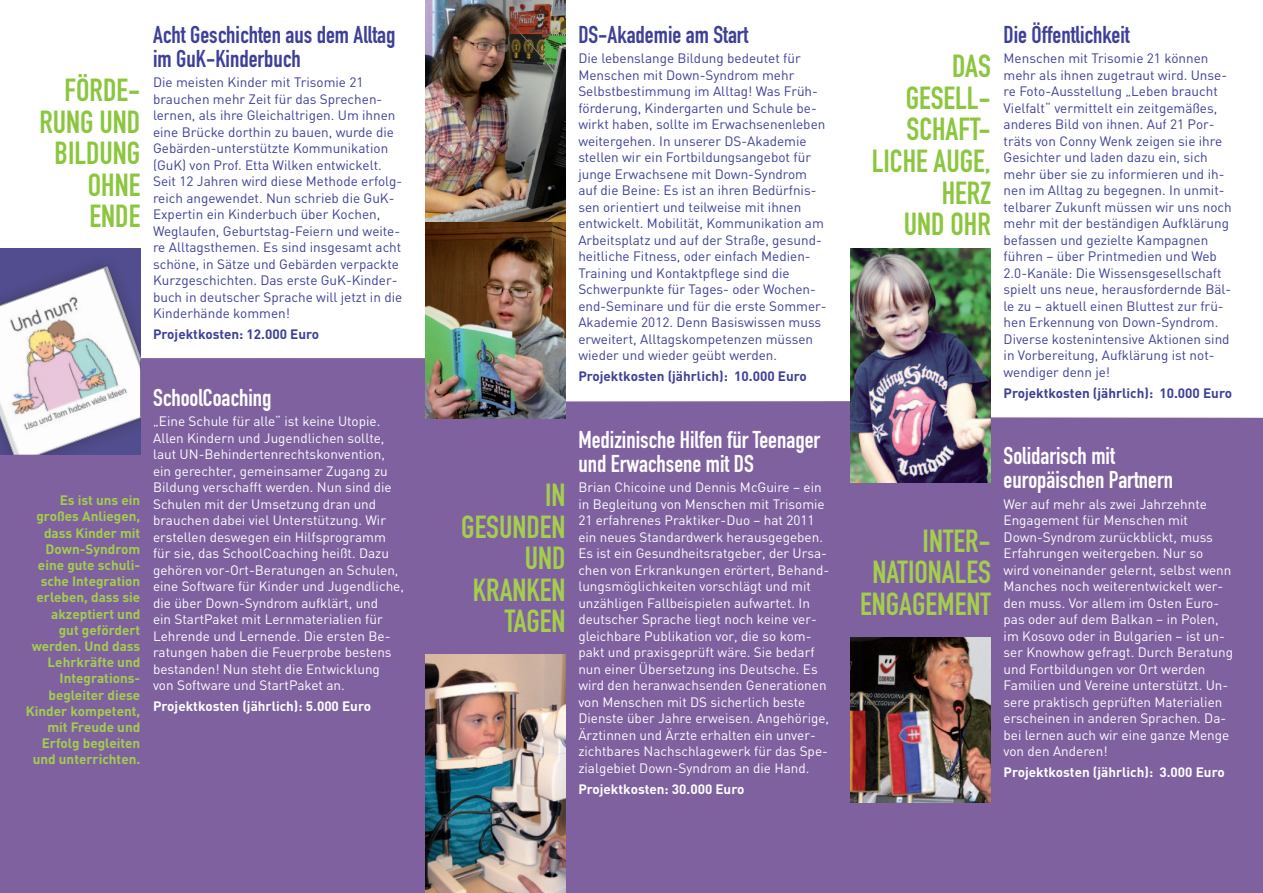
<style>
.page{position:relative;width:1263px;height:893px;background:#fff}
.page>*{position:absolute;margin:0;border:0;box-sizing:border-box;transform-origin:0 0}
.t1{font:31.5px/31.5px "DIN Engschrift";color:#8bc63e;text-align:right}
.t2{font:31.5px/31.5px "DIN Engschrift";color:#a4ce4c;text-align:right}
.t3{font:24px/24px "DIN Engschrift";color:#fff}
.t4{font:24px/24px "DIN Engschrift";color:#3e3f99}
.text_1{font:13.5px/16.5px "DIN";color:#3e3f99}
.text_1-2{font:13.5px/16.5px "DIN";color:#fff}
.t5{font:700 13.5px/16.2px "DIN";color:#a4ce4c;text-align:right}
.text_1-3{font:700 13.5px "DIN";color:#3e3f99}
.text_1-4{font:700 13.5px "DIN";color:#fff}
</style>
<div class="page">
<img style="left:425px;top:0;width:141px;height:222px">
<div style="left:0;top:357px;width:1263px;height:536px;background:#7f61a0"></div>
<img style="left:850px;top:638px;width:141px;height:164px">
<div style="left:0;top:248px;width:140px;height:207px;background:#514d8e"></div>
<svg style="left:0;top:266px;width:140px;height:189px"></svg>
<img style="left:425px;top:655px;width:141px;height:238px">
<img style="left:850px;top:248px;width:141px;height:235px">
<img style="left:425px;top:222px;width:141px;height:197px">
<p class="t1" style="left:39px;top:75px;width:102px">FÖRDE-<br>RUNG UND<br>BILDUNG<br>OHNE<br>ENDE</p>
<p class="t4" style="left:153px;top:22px;width:244px">Acht Geschichten aus dem Alltag im GuK-Kinderbuch</p>
<p class="text_1" style="left:153px;top:74px;width:251px">Die meisten Kinder mit Trisomie 21 brauchen mehr Zeit für das Sprechen&shy;lernen, als ihre Gleichaltrigen. Um ihnen eine Brücke dorthin zu bauen, wurde die Gebärden-unterstützte Kommunikation (GuK) von Prof. Etta Wilken entwickelt.<br>Seit 12 Jahren wird diese Methode erfolg&shy;reich angewendet. Nun schrieb die GuK-Expertin ein Kinderbuch über Kochen, Weglaufen, Geburtstag-Feiern und weite&shy;re Alltagsthemen. Es sind insgesamt acht schöne, in Sätze und Gebärden verpackte Kurzgeschichten. Das erste GuK-Kinder&shy;buch in deutscher Sprache will jetzt in die Kinderhände kommen!</p>
<p class="text_1-3" style="left:153px;top:325px;width:168px">Projektkosten: 12.000 Euro</p>
<p class="t5" style="left:26px;top:492px;width:116px">Es ist uns ein großes Anliegen, dass Kinder mit<br>Down-Syndrom eine gute schuli&shy;sche Integration erleben, dass sie akzeptiert und<br>gut gefördert werden. Und dass<br>Lehrkräfte und<br>Integrations&shy;begleiter diese<br>Kinder kompetent, mit Freude und<br>Erfolg begleiten und unterrichten.</p>
<p class="t3" style="left:153px;top:385px;width:120px">SchoolCoaching</p>
<p class="text_1-2" style="left:153px;top:413px;width:252px">„Eine Schule für alle“ ist keine Utopie.<br>Allen Kindern und Jugendlichen sollte, laut UN-Behindertenrechtskonvention, ein gerechter, gemeinsamer Zugang zu Bildung verschafft werden. Nun sind die Schulen mit der Umsetzung dran und brauchen dabei viel Unterstützung. Wir erstellen deswegen ein Hilfsprogramm für sie, das SchoolCoaching heißt. Dazu gehören vor-Ort-Beratungen an Schulen, eine Software für Kinder und Jugendliche, die über Down-Syndrom aufklärt, und<br>ein StartPaket mit Lernmaterialien für Lehrende und Lernende. Die ersten Be&shy;ratungen haben die Feuerprobe bestens bestanden! Nun steht die Entwicklung<br>von Software und StartPaket an.</p>
<p class="text_1-4" style="left:153px;top:697px;width:219px">Projektkosten (jährlich): 5.000 Euro</p>
<p class="t4" style="left:578px;top:22px;width:172px">DS-Akademie am Start</p>
<p class="text_1" style="left:578px;top:50px;width:250px">Die lebenslange Bildung bedeutet für Menschen mit Down-Syndrom mehr Selbstbestimmung im Alltag! Was Früh&shy;förderung, Kindergarten und Schule be&shy;wirkt haben, sollte im Erwachsenenleben weitergehen. In unserer DS-Akademie stellen wir ein Fortbildungsangebot für junge Erwachsene mit Down-Syndrom auf die Beine: Es ist an ihren Bedürfnis&shy;sen orientiert und teilweise mit ihnen entwickelt. Mobilität, Kommunikation am Arbeitsplatz und auf der Straße, gesund&shy;heitliche Fitness, oder einfach Medien-Training und Kontaktpflege sind die Schwerpunkte für Tages- oder Wochen&shy;end-Seminare und für die erste Sommer-Akademie 2012. Denn Basiswissen muss erweitert, Alltagskompetenzen müssen wieder und wieder geübt werden.</p>
<p class="text_1-3" style="left:578px;top:367px;width:230px">Projektkosten (jährlich): 10.000 Euro</p>
<p class="t2" style="left:461px;top:480px;width:106px">IN<br>GESUNDEN<br>UND<br>KRANKEN<br>TAGEN</p>
<p class="t3" style="left:578px;top:427px;width:243px">Medizinische Hilfen für Teenager und Erwachsene mit DS</p>
<p class="text_1-2" style="left:578px;top:479px;width:252px">Brian Chicoine und Dennis McGuire – ein in Begleitung von Menschen mit Trisomie 21 erfahrenes Praktiker-Duo – hat 2011 ein neues Standardwerk herausgegeben.<br>Es ist ein Gesundheitsratgeber, der Ursa&shy;chen von Erkrankungen erörtert, Behand&shy;lungsmöglichkeiten vorschlägt und mit unzähligen Fallbeispielen aufwartet. In deutscher Sprache liegt noch keine ver&shy;gleichbare Publikation vor, die so kom&shy;pakt und praxisgeprüft wäre. Sie bedarf nun einer Übersetzung ins Deutsche. Es wird den heranwachsenden Generationen von Menschen mit DS sicherlich beste Dienste über Jahre erweisen. Angehörige, Ärztinnen und Ärzte erhalten ein unver&shy;zichtbares Nachschlagewerk für das Spe&shy;zialgebiet Down-Syndrom an die Hand.</p>
<p class="text_1-4" style="left:578px;top:780px;width:168px">Projektkosten: 30.000 Euro</p>
<p class="t1" style="left:872px;top:51px;width:121px">DAS<br>GESELL-<br>SCHAFT-<br>LICHE AUGE,<br>HERZ<br>UND OHR</p>
<p class="t4" style="left:1003px;top:22px;width:128px">Die Öffentlichkeit</p>
<p class="text_1" style="left:1003px;top:50px;width:230px">Menschen mit Trisomie 21 können mehr als ihnen zugetraut wird. Unse&shy;re Foto-Ausstellung „Leben braucht Vielfalt“ vermittelt ein zeitgemäßes, anderes Bild von ihnen. Auf 21 Por&shy;träts von Conny Wenk zeigen sie ihre Gesichter und laden dazu ein, sich mehr über sie zu informieren und ih&shy;nen im Alltag zu begegnen. In unmit&shy;telbarer Zukunft müssen wir uns noch mehr mit der beständigen Aufklärung befassen und gezielte Kampagnen führen – über Printmedien und Web 2.0-Kanäle: Die Wissensgesellschaft spielt uns neue, herausfordernde Bäl&shy;le zu – aktuell einen Bluttest zur frü&shy;hen Erkennung von Down-Syndrom.<br>Diverse kostenintensive Aktionen sind in Vorbereitung, Aufklärung ist not&shy;wendiger denn je!</p>
<p class="text_1-3" style="left:1003px;top:384px;width:230px">Projektkosten (jährlich): 10.000 Euro</p>
<p class="t2" style="left:923px;top:525px;width:70px">INTER-</p>
<p class="t2" style="left:860px;top:557px;width:132px;text-align:center">NATIONALES<br>ENGAGEMENT</p>
<p class="t3" style="left:1003px;top:444px;width:171px">Solidarisch mit europäischen Partnern</p>
<p class="text_1-2" style="left:1003px;top:495px;width:231px">Wer auf mehr als zwei Jahrzehnte Engagement für Menschen mit Down-Syndrom zurückblickt, muss Erfahrungen weitergeben. Nur so<br>wird voneinander gelernt, selbst wenn Manches noch weiterentwickelt wer&shy;den muss. Vor allem im Osten Euro&shy;pas oder auf dem Balkan – in Polen, im Kosovo oder in Bulgarien – ist un&shy;ser Knowhow gefragt. Durch Beratung und Fortbildungen vor Ort werden Familien und Vereine unterstützt. Un&shy;sere praktisch geprüften Materialien erscheinen in anderen Sprachen. Da&shy;bei lernen auch wir eine ganze Menge von den Anderen!</p>
<p class="text_1-4" style="left:1003px;top:763px;width:223px">Projektkosten (jährlich): 3.000 Euro</p>
</div>
